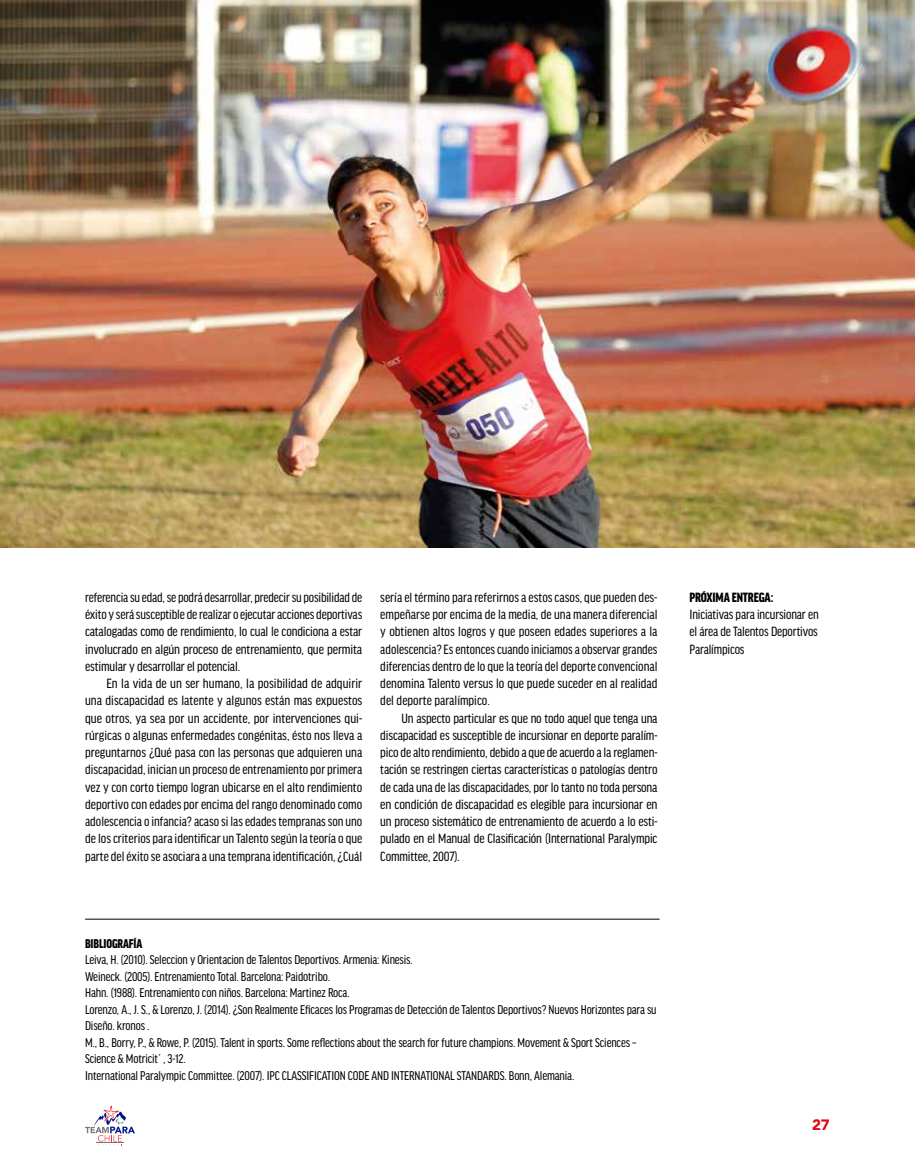
<style>
.page{position:relative;width:915px;height:1170px;background:#fff}
.page>*{position:absolute;margin:0;border:0;box-sizing:border-box;transform-origin:0 0}
.t1{font:900 15px "Avenir";color:#e30613}
.t2{font:condensed 14.25px/17.2px "Good Headline Pro";letter-spacing:-.01em;color:#000;text-align:justify}
.t3{font:900 condensed 14.25px "Good Headline Pro";letter-spacing:-.01em;color:#000}
.t4{font:condensed 13.5px/16.5px "Good Headline Pro";letter-spacing:-.01em;color:#000}
.t5{font:900 condensed 13.5px "Good Headline Pro";letter-spacing:-.01em;color:#000}
</style>
<div class="page">
<svg style="left:85px;top:1105px;width:50px;height:38px"></svg>
<img style="left:0;top:0;width:914px;height:547px">
<hr style="left:85px;top:918px;width:574px;height:1px;background:#000">
<p class="t2" style="left:85px;top:588px;width:278px">referencia su edad, se podrá desarrollar, predecir su posibilidad de éxito y será susceptible de realizar o ejecutar acciones deportivas catalogadas como de rendimiento, lo cual le condiciona a estar involucrado en algún proceso de entrenamiento, que permita estimular y desarrollar el potencial.</p>
<p class="t2" style="left:85px;top:674px;width:278px;text-indent:21px">En la vida de un ser humano, la posibilidad de adquirir una discapacidad es latente y algunos están mas expuestos que otros, ya sea por un accidente, por intervenciones qui&shy;rúrgicas o algunas enfermedades congénitas, ésto nos lleva a preguntarnos ¿Qué pasa con las personas que adquieren una discapacidad, inician un proceso de entrenamiento por primera vez y con corto tiempo logran ubicarse en el alto rendimiento deportivo con edades por encima del rango denominado como adolescencia o infancia? acaso si las edades tempranas son uno de los criterios para identificar un Talento según la teoría o que parte del éxito se asociara a una temprana identificación, ¿Cuál</p>
<p class="t2" style="left:380px;top:588px;width:278px">sería el término para referirnos a estos casos, que pueden des&shy;empeñarse por encima de la media, de una manera diferencial y obtienen altos logros y que poseen edades superiores a la adolescencia? Es entonces cuando iniciamos a observar grandes diferencias dentro de lo que la teoría del deporte convencional denomina Talento versus lo que puede suceder en al realidad del deporte paralímpico.</p>
<p class="t2" style="left:380px;top:709px;width:278px;text-indent:21px">Un aspecto particular es que no todo aquel que tenga una discapacidad es susceptible de incursionar en deporte paralím&shy;pico de alto rendimiento, debido a que de acuerdo a la reglamen&shy;tación se restringen ciertas características o patologías dentro de cada una de las discapacidades, por lo tanto no toda persona en condición de discapacidad es elegible para incursionar en un proceso sistemático de entrenamiento de acuerdo a lo esti&shy;pulado en el Manual de Clasificación (International Paralympic Committee, 2007).</p>
<p class="t5" style="left:85px;top:936px;width:59px">BIBLIOGRAFÍA</p>
<p class="t4" style="left:85px;top:951px;width:573px">Leiva, H. (2010). Seleccion y Orientacion de Talentos Deportivos. Armenia: Kinesis.<br>Weineck. (2005). Entrenamiento Total. Barcelona: Paidotribo.<br>Hahn. (1988). Entrenamiento con niños. Barcelona: Martinez Roca.<br>Lorenzo, A., J. S., &amp; Lorenzo, J. (2014). ¿Son Realmente Eficaces los Programas de Detección de Talentos Deportivos? Nuevos Horizontes para su Diseño. kronos .<br>M., B., Borry, P., &amp; Rowe, P. (2015). Talent in sports. Some reflections about the search for future champions. Movement &amp; Sport Sciences – Science &amp; Motricit´ , 3-12.<br>International Paralympic Committee. (2007). IPC CLASSIFICATION CODE AND INTERNATIONAL STANDARDS. Bonn, Alemania.</p>
<p class="t3" style="left:689px;top:589px;width:85px">PRÓXIMA ENTREGA:</p>
<p class="t2" style="left:689px;top:605px;width:131px">Iniciativas para incursionar en el área de Talentos Deportivos Paralímpicos</p>
<p class="t1" style="left:811px;top:1111px;width:19px">27</p>
</div>
